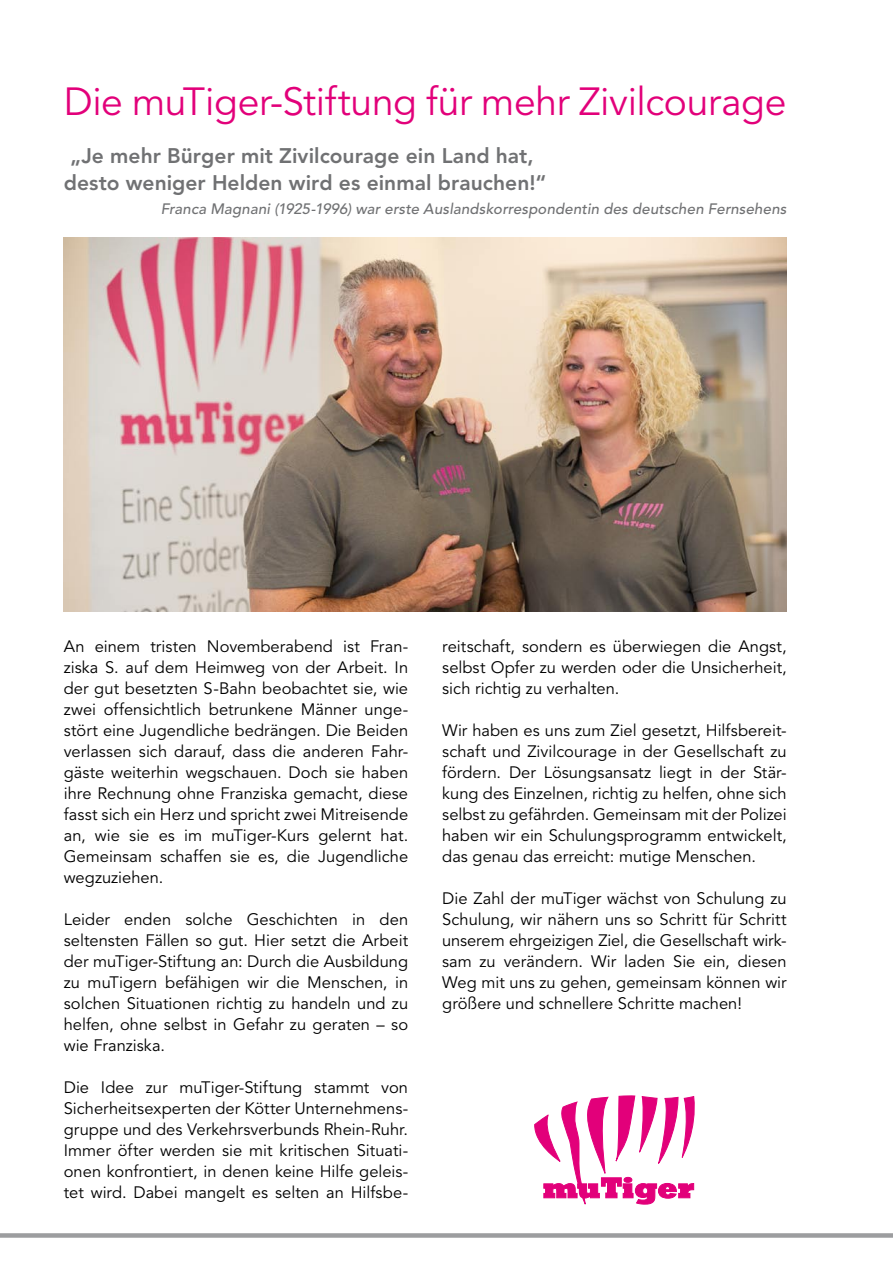
<style>
.page{position:relative;width:893px;height:1263px;background:#fff}
.page>*{position:absolute;margin:0;border:0;box-sizing:border-box;transform-origin:0 0}
.t1{font:39px "Avenir LT Std";letter-spacing:-.01em;color:#e2007a}
.t2{font:800 21px/27px "Avenir LT Std";letter-spacing:.005em;color:#707173}
.t3{font:16.5px/21px "Avenir LT Std";color:#000;text-align:justify}
.t4{font:italic 500 15px "Avenir LT Std";letter-spacing:.01em;color:#707173}
</style>
<div class="page">
<svg style="left:534px;top:1095px;width:161px;height:109px"></svg>
<img style="left:64px;top:237px;width:723px;height:375px">
<div style="left:0;top:1233px;width:893px;height:5px;background:#9c9d9f"></div>
<h1 class="t1" style="left:64px;top:79px;width:724px">Die muTiger-Stiftung für mehr Zivilcourage</h1>
<p class="t2" style="left:64px;top:142px;width:484px">„Je mehr Bürger mit Zivilcourage ein Land hat, desto weniger Helden wird es einmal brauchen!“</p>
<p class="t4" style="left:161px;top:200px;width:627px">Franca Magnani (1925-1996) war erste Auslandskorrespondentin des deutschen Fernsehens</p>
<p class="t3" style="left:64px;top:636px;width:346px;text-align:left">An einem tristen Novemberabend ist Fran&shy;ziska S. auf dem Heimweg von der Arbeit. In der gut besetzten S-Bahn beobachtet sie, wie zwei offensichtlich betrunkene Männer unge&shy;stört eine Jugendliche bedrängen. Die Beiden verlassen sich darauf, dass die anderen Fahr&shy;gäste weiterhin wegschauen. Doch sie haben ihre Rechnung ohne Franziska gemacht, diese fasst sich ein Herz und spricht zwei Mitreisende an, wie sie es im muTiger-Kurs gelernt hat.<br>Gemeinsam schaffen sie es, die Jugendliche wegzuziehen.</p>
<p class="t3" style="left:64px;top:909px;width:346px">Leider enden solche Geschichten in den seltensten Fällen so gut. Hier setzt die Arbeit der muTiger-Stiftung an: Durch die Ausbildung zu muTigern befähigen wir die Menschen, in solchen Situationen richtig zu handeln und zu helfen, ohne selbst in Gefahr zu geraten – so wie Franziska.</p>
<p class="t3" style="left:64px;top:1077px;width:346px">Die Idee zur muTiger-Stiftung stammt von Sicherheitsexperten der Kötter Unternehmens&shy;gruppe und des Verkehrsverbunds Rhein-Ruhr.<br>Immer öfter werden sie mit kritischen Situati&shy;onen konfrontiert, in denen keine Hilfe geleis&shy;tet wird. Dabei mangelt es selten an Hilfsbe-</p>
<p class="t3" style="left:442px;top:636px;width:346px">reitschaft, sondern es überwiegen die Angst, selbst Opfer zu werden oder die Unsicherheit, sich richtig zu verhalten.</p>
<p class="t3" style="left:442px;top:720px;width:346px">Wir haben es uns zum Ziel gesetzt, Hilfsbereit&shy;schaft und Zivilcourage in der Gesellschaft zu fördern. Der Lösungsansatz liegt in der Stär&shy;kung des Einzelnen, richtig zu helfen, ohne sich selbst zu gefährden. Gemeinsam mit der Polizei haben wir ein Schulungsprogramm entwickelt, das genau das erreicht: mutige Menschen.</p>
<p class="t3" style="left:442px;top:888px;width:346px">Die Zahl der muTiger wächst von Schulung zu Schulung, wir nähern uns so Schritt für Schritt unserem ehrgeizigen Ziel, die Gesellschaft wirk&shy;sam zu verändern. Wir laden Sie ein, diesen Weg mit uns zu gehen, gemeinsam können wir größere und schnellere Schritte machen!</p>
</div>
